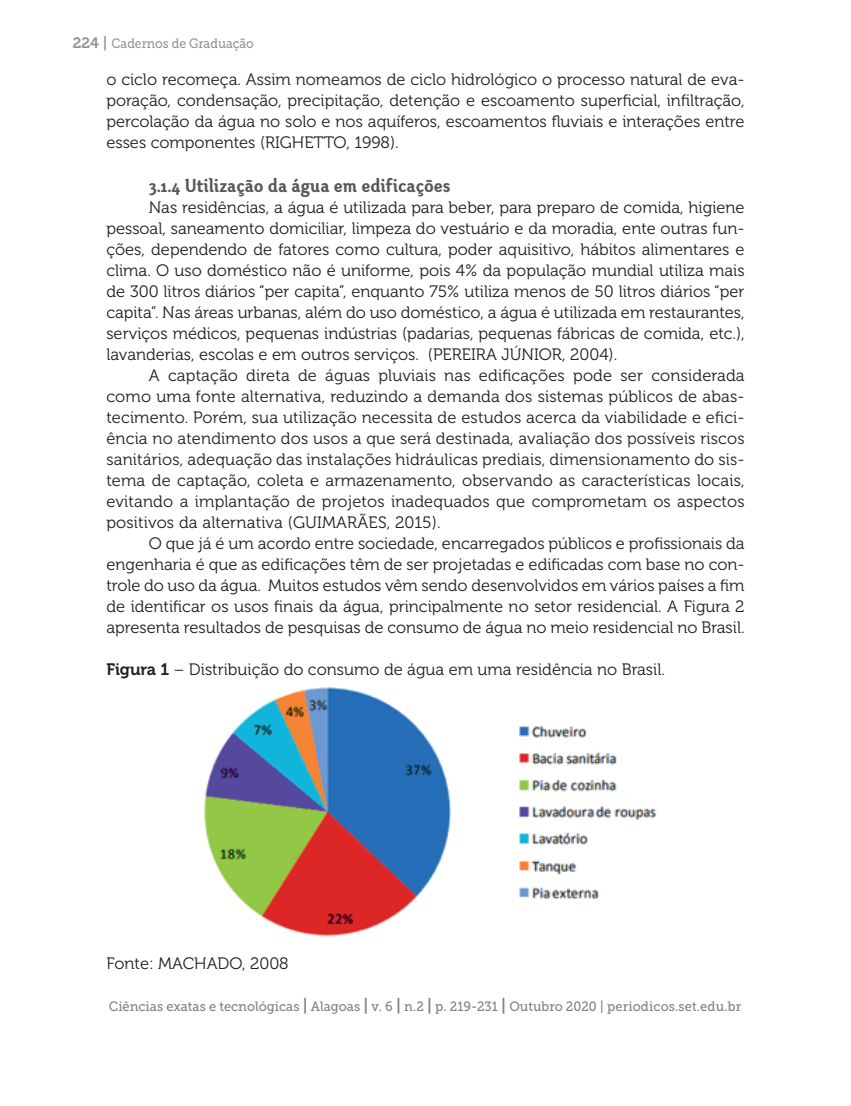
<style>
.page{position:relative;width:851px;height:1106px;background:#fff}
.page>*{position:absolute;margin:0;border:0;box-sizing:border-box;transform-origin:0 0}
.t1{font:19.5px "Otari Bold Limited";color:#57585a}
.t2{font:16.5px/21px "Museo 300";color:#231f20;text-align:justify}
.t3{font:13.5px "Museo Slab 500";color:#808285;scale:.95 1}
.t4{font:13.5px "Museo Slab 500";color:#939598;scale:.9 1}
.s1{font-family:"Museo 700";font-size:15px}
.s2{font-family:"Museo 700"}
.s3{font-family:"Museo 700";font-size:16.5px}
</style>
<div class="page">
<img style="left:203px;top:687px;width:454px;height:250px">
<p class="t4" style="left:73px;top:36px;width:202px"><span class="s1">224 |</span> Cadernos de Graduação</p>
<p class="t2" style="left:106px;top:69px;width:639px">o ciclo recomeça. Assim nomeamos de ciclo hidrológico o processo natural de eva&shy;poração, condensação, precipitação, detenção e escoamento superficial, infiltração, percolação da água no solo e nos aquíferos, escoamentos fluviais e interações entre esses componentes (RIGHETTO, 1998).</p>
<p class="t1" style="left:149px;top:174px;width:303px">3.1.4 Utilização da água em edificações</p>
<p class="t2" style="left:106px;top:197px;width:639px;text-indent:43px">Nas residências, a água é utilizada para beber, para preparo de comida, higiene pessoal, saneamento domiciliar, limpeza do vestuário e da moradia, ente outras fun&shy;ções, dependendo de fatores como cultura, poder aquisitivo, hábitos alimentares e clima. O uso doméstico não é uniforme, pois 4% da população mundial utiliza mais de 300 litros diários “per capita”, enquanto 75% utiliza menos de 50 litros diários “per capita”. Nas áreas urbanas, além do uso doméstico, a água é utilizada em restaurantes, serviços médicos, pequenas indústrias (padarias, pequenas fábricas de comida, etc.), lavanderias, escolas e em outros serviços. (PEREIRA JÚNIOR, 2004).</p>
<p class="t2" style="left:106px;top:365px;width:639px;text-indent:43px">A captação direta de águas pluviais nas edificações pode ser considerada como uma fonte alternativa, reduzindo a demanda dos sistemas públicos de abas&shy;tecimento. Porém, sua utilização necessita de estudos acerca da viabilidade e efici&shy;ência no atendimento dos usos a que será destinada, avaliação dos possíveis riscos sanitários, adequação das instalações hidráulicas prediais, dimensionamento do sis&shy;tema de captação, coleta e armazenamento, observando as características locais, evitando a implantação de projetos inadequados que comprometam os aspectos positivos da alternativa (GUIMARÃES, 2015).</p>
<p class="t2" style="left:106px;top:533px;width:639px;text-indent:43px">O que já é um acordo entre sociedade, encarregados públicos e profissionais da engenharia é que as edificações têm de ser projetadas e edificadas com base no con&shy;trole do uso da água. Muitos estudos vêm sendo desenvolvidos em vários países a fim de identificar os usos finais da água, principalmente no setor residencial. A Figura 2 apresenta resultados de pesquisas de consumo de água no meio residencial no Brasil.</p>
<p class="t2" style="left:106px;top:659px;width:560px"><span class="s2">Figura 1</span> – Distribuição do consumo de água em uma residência no Brasil.</p>
<p class="t2" style="left:106px;top:953px;width:184px">Fonte: MACHADO, 2008</p>
<p class="t3" style="left:109px;top:999px;width:667px">Ciências exatas e tecnológicas <span class="s3">|</span> Alagoas <span class="s3">|</span> v. 6 <span class="s3">|</span> n.2 <span class="s3">|</span> p. 219-231 <span class="s3">|</span> Outubro 2020 | periodicos.set.edu.br</p>
</div>
